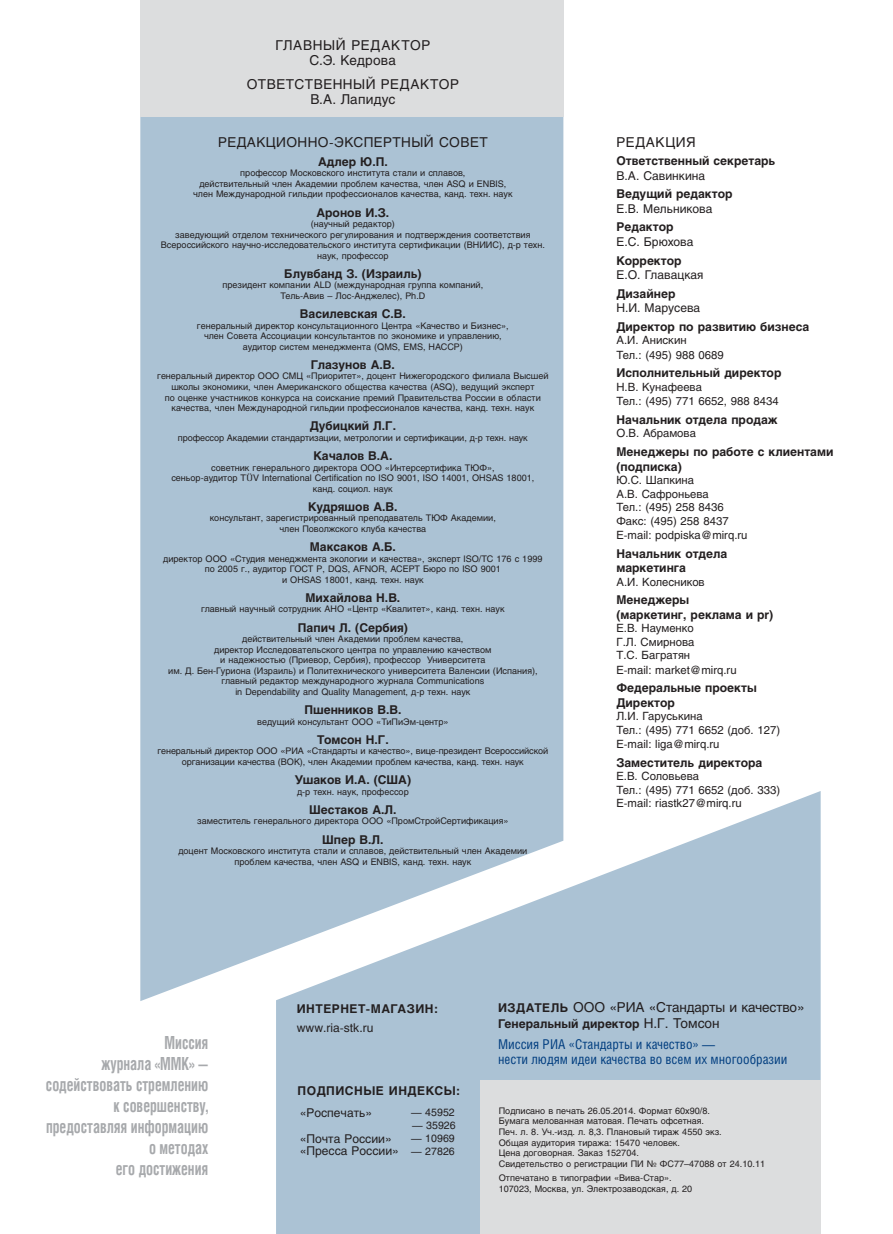
<style>
.page{position:relative;width:893px;height:1234px;background:#fff}
.page>*{position:absolute;margin:0;border:0;box-sizing:border-box;transform-origin:0 0}
.t1{font:700 18px/21px "Helios Cond";color:#a7a9ac;text-align:right;scale:.81 1}
.t2{font:13.5px/15px "Helios";letter-spacing:.03em;color:#231f20;text-align:center}
.t3{font:13.5px/15px "Helios Cond";color:#003d7f}
.t4{font:13.5px "Helios";letter-spacing:-.01em;color:#231f20}
.t5{font:700 12px/14.4px "Helios";color:#231f20}
.t6{font:12px "Helios";color:#231f20}
.t7{font:700 12px "Helios";letter-spacing:.04em;color:#231f20}
.t8{font:11.25px/13.8px "Helios";color:#231f20}
.t9{font:10.5px "Helios";color:#231f20}
.t10{font:9px/10.5px "Helios";color:#231f20;text-align:center}
.s1{font-family:"Utopia"}
.s2{font-weight:700;font-size:12px}
.s3{font-weight:400;font-size:13.5px}
.s4{font-size:10.5px}
</style>
<div class="page">
<div style="left:140px;top:117px;width:423px;height:883px;background:#abc2d4"></div>
<svg style="left:276px;top:790px;width:545px;height:443px;background:#b7cada"></svg>
<div style="left:480px;top:1080px;width:341px;height:153px;background:#dcddde"></div>
<div style="left:140px;top:0;width:423px;height:117px;background:#dcddde"></div>
<h2 class="t2" style="left:275px;top:39px;width:157px">ГЛАВНЫЙ РЕДАКТОР<br>С.Э. Кедрова</h2>
<h2 class="t2" style="left:247px;top:78px;width:214px">ОТВЕТСТВЕННЫЙ РЕДАКТОР<br>В.А. Лапидус</h2>
<h2 class="t2" style="left:218px;top:136px;width:271px">РЕДАКЦИОННО-ЭКСПЕРТНЫЙ СОВЕТ</h2>
<h3 class="t5" style="left:318px;top:154px;width:71px">Адлер Ю.П.</h3>
<p class="t10" style="left:193px;top:169px;width:321px">профессор Московского института стали и сплавов,<br>действительный член Академии проблем качества, член ASQ и ENBIS, член Международной гильдии профессионалов качества, канд. техн. наук</p>
<h3 class="t5" style="left:316px;top:205px;width:74px">Аронов И.З.</h3>
<p class="t10" style="left:161px;top:219px;width:386px">(научный редактор)<br>заведующий отделом технического регулирования и подтверждения соответствия Всероссийского научно-исследовательского института сертификации (ВНИИС), д-р техн. наук, профессор</p>
<h3 class="t5" style="left:284px;top:266px;width:139px">Блувбанд З. (Израиль)</h3>
<p class="t10" style="left:223px;top:281px;width:262px">президент компании ALD (международная группа компаний,<br>Тель-Авив – Лос-Анджелес), Ph.D</p>
<h3 class="t5" style="left:300px;top:307px;width:107px">Василевская С.В.</h3>
<p class="t10" style="left:197px;top:321px;width:313px">генеральный директор консультационного Центра «Качество и Бизнес», член Совета Ассоциации консультантов по экономике и управлению, аудитор систем менеджмента (QMS, EMS, HACCP)</p>
<h3 class="t5" style="left:311px;top:357px;width:85px">Глазунов А.В.</h3>
<p class="t10" style="left:157px;top:372px;width:393px">генеральный директор ООО СМЦ «Приоритет», доцент Нижегородского филиала Высшей школы экономики, член Американского общества качества (ASQ), ведущий эксперт<br>по оценке участников конкурса на соискание премий Правительства России в области качества, член Международной гильдии профессионалов качества, канд. техн. наук</p>
<h3 class="t5" style="left:310px;top:419px;width:88px">Дубицкий Л.Г.</h3>
<p class="t10" style="left:178px;top:433px;width:351px">профессор Академии стандартизации, метрологии и сертификации, д-р техн. наук</p>
<h3 class="t5" style="left:313px;top:448px;width:81px">Качалов В.А.</h3>
<p class="t10" style="left:171px;top:463px;width:364px">советник генерального директора ООО «Интерсертифика ТЮФ»,<br>сеньор-аудитор T<span class="s1">Ü</span>V International Certification по ISO 9001, ISO 14001, OHSAS 18001, канд. социол. наук</p>
<h3 class="t5" style="left:308px;top:499px;width:91px">Кудряшов А.В.</h3>
<p class="t10" style="left:210px;top:513px;width:287px">консультант, зарегистрированный преподаватель ТЮФ Академии, член Поволжского клуба качества</p>
<h3 class="t5" style="left:310px;top:539px;width:88px">Максаков А.Б.</h3>
<p class="t10" style="left:163px;top:554px;width:381px">директор ООО «Студия менеджмента экологии и качества», эксперт ISO/TC 176 с 1999 по 2005 г., аудитор ГОСТ Р, DQS, AFNOR, АСЕРТ Бюро по ISO 9001<br>и OHSAS 18001, канд. техн. наук</p>
<h3 class="t5" style="left:305px;top:590px;width:96px">Михайлова Н.В.</h3>
<p class="t10" style="left:201px;top:604px;width:305px">главный научный сотрудник АНО «Центр «Квалитет», канд. техн. наук</p>
<h3 class="t5" style="left:298px;top:620px;width:111px">Папич Л. (Сербия)</h3>
<p class="t10" style="left:168px;top:634px;width:371px">действительный член Академии проблем качества,<br>директор Исследовательского центра по управлению качеством<br>и надежностью (Приевор, Сербия), профессор Университета<br>им. Д. Бен-Гуриона (Израиль) и Политехнического университета Валенсии (Испания), главный редактор международного журнала Communications<br>in Dependability and Quality Management, д-р техн. наук</p>
<h3 class="t5" style="left:304px;top:702px;width:99px">Пшенников В.В.</h3>
<p class="t10" style="left:257px;top:716px;width:193px">ведущий консультант ООО «ТиПиЭм-центр»</p>
<h3 class="t5" style="left:317px;top:732px;width:73px">Томсон Н.Г.</h3>
<p class="t10" style="left:158px;top:746px;width:392px">генеральный директор ООО «РИА «Стандарты и качество», вице-президент Всероссийской организации качества (ВОК), член Академии проблем качества, канд. техн. наук</p>
<h3 class="t5" style="left:295px;top:772px;width:118px">Ушаков И.А. (США)</h3>
<p class="t10" style="left:297px;top:786px;width:113px">д-р техн. наук, профессор</p>
<h3 class="t5" style="left:309px;top:802px;width:89px">Шестаков А.Л.</h3>
<p class="t10" style="left:197px;top:816px;width:313px">заместитель генерального директора ООО «ПромСтройСертификация»</p>
<h3 class="t5" style="left:322px;top:832px;width:63px">Шпер В.Л.</h3>
<p class="t10" style="left:178px;top:846px;width:350px">доцент Московского института стали и сплавов, действительный член Академии проблем качества, член ASQ и ENBIS, канд. техн. наук</p>
<h2 class="t2" style="left:616px;top:136px;width:81px">РЕДАКЦИЯ</h2>
<h3 class="t5" style="left:616px;top:154px;width:160px">Ответственный секретарь</h3>
<h3 class="t6" style="left:616px;top:171px;width:90px">В.А. Савинкина</h3>
<h3 class="t5" style="left:616px;top:187px;width:118px">Ведущий редактор</h3>
<h3 class="t6" style="left:616px;top:204px;width:97px">Е.В. Мельникова</h3>
<h3 class="t5" style="left:616px;top:220px;width:59px">Редактор</h3>
<h3 class="t6" style="left:616px;top:237px;width:79px">Е.С. Брюхова</h3>
<h3 class="t5" style="left:616px;top:253px;width:67px">Корректор</h3>
<h3 class="t6" style="left:616px;top:270px;width:89px">Е.О. Главацкая</h3>
<h3 class="t5" style="left:616px;top:286px;width:61px">Дизайнер</h3>
<h3 class="t6" style="left:616px;top:303px;width:85px">Н.И. Марусева</h3>
<h3 class="t5" style="left:616px;top:319px;width:194px">Директор по развитию бизнеса</h3>
<p class="t8" style="left:616px;top:334px;width:109px;line-height:14.4px">А.И. Анискин<br>Тел.: (495) 988 0689</p>
<h3 class="t5" style="left:616px;top:366px;width:167px">Исполнительный директор</h3>
<p class="t8" style="left:616px;top:381px;width:164px;line-height:14.4px">Н.В. Кунафеева<br>Тел.: (495) 771 6652, 988 8434</p>
<h3 class="t5" style="left:616px;top:412px;width:163px">Начальник отдела продаж</h3>
<p class="t8" style="left:616px;top:427px;width:81px">О.В. Абрамова</p>
<h3 class="t5" style="left:616px;top:444px;width:219px">Менеджеры по работе с клиентами (подписка)</h3>
<p class="t8" style="left:616px;top:474px;width:133px">Ю.С. Шапкина<br>А.В. Сафроньева<br>Тел.: (495) 258 8436<br>Факс: (495) 258 8437<br>E-mail: podpiska@mirq.ru</p>
<h3 class="t5" style="left:616px;top:546px;width:112px">Начальник отдела маркетинга</h3>
<p class="t8" style="left:616px;top:575px;width:90px">А.И. Колесников</p>
<h3 class="t5" style="left:616px;top:592px;width:158px">Менеджеры<br>(маркетинг, реклама и pr)</h3>
<p class="t8" style="left:616px;top:622px;width:122px">Е.В. Науменко<br>Г.Л. Смирнова<br>Т.С. Багратян<br>E-mail: market@mirq.ru</p>
<h3 class="t5" style="left:616px;top:680px;width:142px">Федеральные проекты<br>Директор</h3>
<p class="t8" style="left:616px;top:710px;width:165px">Л.И. Гаруськина<br>Тел.: (495) 771 6652 (доб. 127)<br>E-mail: liga@mirq.ru</p>
<h3 class="t5" style="left:616px;top:755px;width:147px">Заместитель директора</h3>
<p class="t8" style="left:616px;top:770px;width:165px">Е.В. Соловьева<br>Тел.: (495) 771 6652 (доб. 333)<br>E-mail: riastk27@mirq.ru</p>
<h3 class="t7" style="left:297px;top:1001px;width:143px">ИНТЕРНЕТ-МАГАЗИН:</h3>
<h3 class="t6" style="left:297px;top:1022px;width:78px">www.ria-stk.ru</h3>
<h2 class="t4" style="left:498px;top:1001px;width:308px"><span class="s2">ИЗДАТЕЛЬ</span> ООО «РИА «Стандарты и качество»</h2>
<h3 class="t5" style="left:498px;top:1016px;width:223px">Генеральный директор <span class="s3">Н.Г. Томсон</span></h3>
<h1 class="t1" style="left:46px;top:1032px;width:202px">Миссия<br>журнала «ММК» — содействовать стремлению к совершенству, предоставляя информацию о методах<br>его достижения</h1>
<h2 class="t3" style="left:498px;top:1037px;width:291px">Миссия РИА «Стандарты и качество» —<br>нести людям идеи качества во всем их многообразии</h2>
<h3 class="t7" style="left:298px;top:1083px;width:164px">ПОДПИСНЫЕ ИНДЕКСЫ:</h3>
<h3 class="t6" style="left:300px;top:1107px;width:74px">«Роспечать»</h3>
<p class="t9" style="left:411px;top:1108px;width:45px">— 45952</p>
<p class="t9" style="left:412px;top:1121px;width:45px">— 35926</p>
<h3 class="t6" style="left:300px;top:1133px;width:94px">«Почта России»</h3>
<p class="t9" style="left:411px;top:1133px;width:45px">— 10969</p>
<h3 class="t6" style="left:300px;top:1146px;width:157px">«Пресса России» <span class="s4">— 27826</span></h3>
<p class="t10" style="left:499px;top:1106px;width:268px;text-align:left">Подписано в печать 26.05.2014. Формат 60х90/8.<br>Бумага мелованная матовая. Печать офсетная.<br>Печ. л. 8. Уч.-изд. л. 8,3. Плановый тираж 4550 экз.<br>Общая аудитория тиража: 15470 человек.<br>Цена договорная. Заказ 152704.<br>Свидетельство о регистрации ПИ № ФС77–47088 от 24.10.11</p>
<p class="t10" style="left:499px;top:1173px;width:195px;text-align:left">Отпечатано в типографии «Вива-Стар».<br>107023, Москва, ул. Электрозаводская, д. 20</p>
</div>
